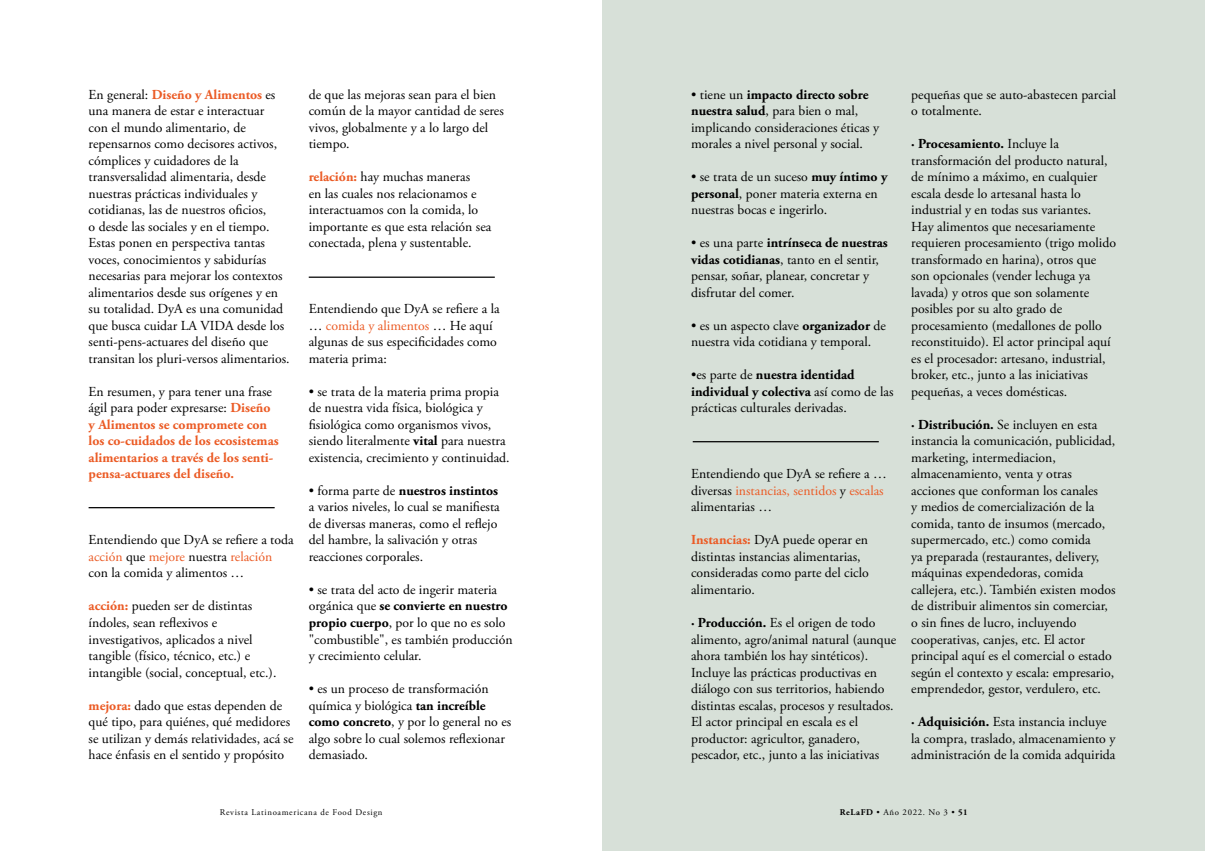
<style>
.page{position:relative;width:1205px;height:851px;background:#fff}
.page>*{position:absolute;margin:0;border:0;box-sizing:border-box;transform-origin:0 0}
.t1{font:13.75px/16.5px "Adobe Garamond Pro";color:#000}
.t2{font:700 13.75px/16.5px "Adobe Garamond Pro";color:#eb5b25}
.t3{font:8.75px "Adobe Garamond Pro";letter-spacing:.075em;color:#000}
.s1{font-weight:700;color:#eb5b25}
.s2{font-weight:400;color:#000}
.s3{color:#eb5b25}
.s4{font-weight:700}
</style>
<div class="page">
<hr style="left:89px;top:507px;width:186px;height:1px;background:#000">
<hr style="left:309px;top:276px;width:186px;height:2px;background:#000">
<div style="left:602px;top:0;width:603px;height:850px;background:#d7e0d8"></div>
<hr style="left:693px;top:441px;width:186px;height:1px;background:#000">
<p class="t1" style="left:89px;top:86px;width:203px">En general: <span class="s1">Diseño y Alimentos</span> es una manera de estar e interactuar<br>con el mundo alimentario, de repensarnos como decisores activos, cómplices y cuidadores de la transversalidad alimentaria, desde nuestras prácticas individuales y cotidianas, las de nuestros oficios,<br>o desde las sociales y en el tiempo.<br>Estas ponen en perspectiva tantas voces, conocimientos y sabidurías necesarias para mejorar los contextos alimentarios desde sus orígenes y en su totalidad. DyA es una comunidad que busca cuidar LA VIDA desde los senti-pens-actuares del diseño que transitan los pluri-versos alimentarios.</p>
<p class="t2" style="left:89px;top:383px;width:192px"><span class="s2">En resumen, y para tener una frase ágil para poder expresarse:</span> Diseño y Alimentos se compromete con los co-cuidados de los ecosistemas alimentarios a través de los senti&shy;pensa-actuares del diseño.</p>
<p class="t1" style="left:89px;top:532px;width:207px">Entendiendo que DyA se refiere a toda <span class="s3">acción</span> que <span class="s3">mejore</span> nuestra <span class="s3">relación </span>con la comida y alimentos …</p>
<p class="t1" style="left:89px;top:598px;width:189px"><span class="s1">acción:</span> pueden ser de distintas índoles, sean reflexivos e investigativos, aplicados a nivel tangible (físico, técnico, etc.) e intangible (social, conceptual, etc.).</p>
<p class="t1" style="left:89px;top:697px;width:206px"><span class="s1">mejora:</span> dado que estas dependen de qué tipo, para quiénes, qué medidores se utilizan y demás relatividades, acá se hace énfasis en el sentido y propósito</p>
<p class="t1" style="left:309px;top:86px;width:197px">de que las mejoras sean para el bien común de la mayor cantidad de seres vivos, globalmente y a lo largo del tiempo.</p>
<p class="t1" style="left:309px;top:169px;width:184px"><span class="s1">relación:</span> hay muchas maneras<br>en las cuales nos relacionamos e interactuamos con la comida, lo importante es que esta relación sea conectada, plena y sustentable.</p>
<p class="t1" style="left:309px;top:301px;width:192px">Entendiendo que DyA se refiere a la … <span class="s3">comida y alimentos</span> … He aquí algunas de sus especificidades como materia prima:</p>
<p class="t1" style="left:309px;top:383px;width:202px">• se trata de la materia prima propia de nuestra vida física, biológica y fisiológica como organismos vivos, siendo literalmente <span class="s4">vital</span> para nuestra existencia, crecimiento y continuidad.</p>
<p class="t1" style="left:309px;top:482px;width:193px">• forma parte de <span class="s4">nuestros instintos </span>a varios niveles, lo cual se manifiesta de diversas maneras, como el reflejo del hambre, la salivación y otras reacciones corporales.</p>
<p class="t1" style="left:309px;top:581px;width:205px">• se trata del acto de ingerir materia orgánica que <span class="s4">se convierte en nuestro propio cuerpo</span>, por lo que no es solo "combustible", es también producción y crecimiento celular.</p>
<p class="t1" style="left:309px;top:680px;width:204px">• es un proceso de transformación química y biológica <span class="s4">tan increíble como concreto</span>, y por lo general no es algo sobre lo cual solemos reflexionar demasiado.</p>
<p class="t1" style="left:691px;top:86px;width:190px">• tiene un <span class="s4">impacto directo sobre nuestra salud</span>, para bien o mal, implicando consideraciones éticas y morales a nivel personal y social.</p>
<p class="t1" style="left:691px;top:169px;width:198px">• se trata de un suceso <span class="s4">muy íntimo y personal</span>, poner materia externa en nuestras bocas e ingerirlo.</p>
<p class="t1" style="left:691px;top:235px;width:198px">• es una parte <span class="s4">intrínseca de nuestras vidas cotidianas</span>, tanto en el sentir, pensar, soñar, planear, concretar y disfrutar del comer.</p>
<p class="t1" style="left:691px;top:317px;width:196px">• es un aspecto clave <span class="s4">organizador</span> de nuestra vida cotidiana y temporal.</p>
<p class="t1" style="left:691px;top:367px;width:204px">•es parte de <span class="s4">nuestra identidad individual y colectiva</span> así como de las prácticas culturales derivadas.</p>
<p class="t1" style="left:691px;top:466px;width:197px">Entendiendo que DyA se refiere a … diversas <span class="s3">instancias, sentidos</span> y <span class="s3">escalas </span>alimentarias …</p>
<p class="t1" style="left:691px;top:532px;width:179px"><span class="s1">Instancias:</span> DyA puede operar en distintas instancias alimentarias, consideradas como parte del ciclo alimentario.</p>
<p class="t1" style="left:691px;top:614px;width:207px"><span class="s4">· Producción.</span> Es el origen de todo alimento, agro/animal natural (aunque ahora también los hay sintéticos).<br>Incluye las prácticas productivas en diálogo con sus territorios, habiendo distintas escalas, procesos y resultados.<br>El actor principal en escala es el productor: agricultor, ganadero, pescador, etc., junto a las iniciativas</p>
<p class="t1" style="left:911px;top:86px;width:207px">pequeñas que se auto-abastecen parcial o totalmente.</p>
<p class="t1" style="left:911px;top:136px;width:206px"><span class="s4">· Procesamiento.</span> Incluye la transformación del producto natural, de mínimo a máximo, en cualquier escala desde lo artesanal hasta lo industrial y en todas sus variantes.<br>Hay alimentos que necesariamente requieren procesamiento (trigo molido transformado en harina), otros que son opcionales (vender lechuga ya lavada) y otros que son solamente posibles por su alto grado de procesamiento (medallones de pollo reconstituido). El actor principal aquí es el procesador: artesano, industrial, broker, etc., junto a las iniciativas pequeñas, a veces domésticas.</p>
<p class="t1" style="left:911px;top:416px;width:206px"><span class="s4">· Distribución.</span> Se incluyen en esta instancia la comunicación, publicidad, marketing, intermediacion, almacenamiento, venta y otras acciones que conforman los canales<br>y medios de comercialización de la comida, tanto de insumos (mercado, supermercado, etc.) como comida<br>ya preparada (restaurantes, delivery, máquinas expendedoras, comida callejera, etc.). También existen modos de distribuir alimentos sin comerciar, o sin fines de lucro, incluyendo cooperativas, canjes, etc. El actor principal aquí es el comercial o estado según el contexto y escala: empresario, emprendedor, gestor, verdulero, etc.</p>
<p class="t1" style="left:911px;top:713px;width:206px"><span class="s4">· Adquisición.</span> Esta instancia incluye la compra, traslado, almacenamiento y administración de la comida adquirida</p>
<p class="t3" style="left:220px;top:807px;width:164px">Revista Latinoamericana de Food Design</p>
<p class="t3" style="left:840px;top:807px;width:130px"><span class="s4">ReLaFD</span> • Año 2022. No 3 • <span class="s4">51</span></p>
</div>
